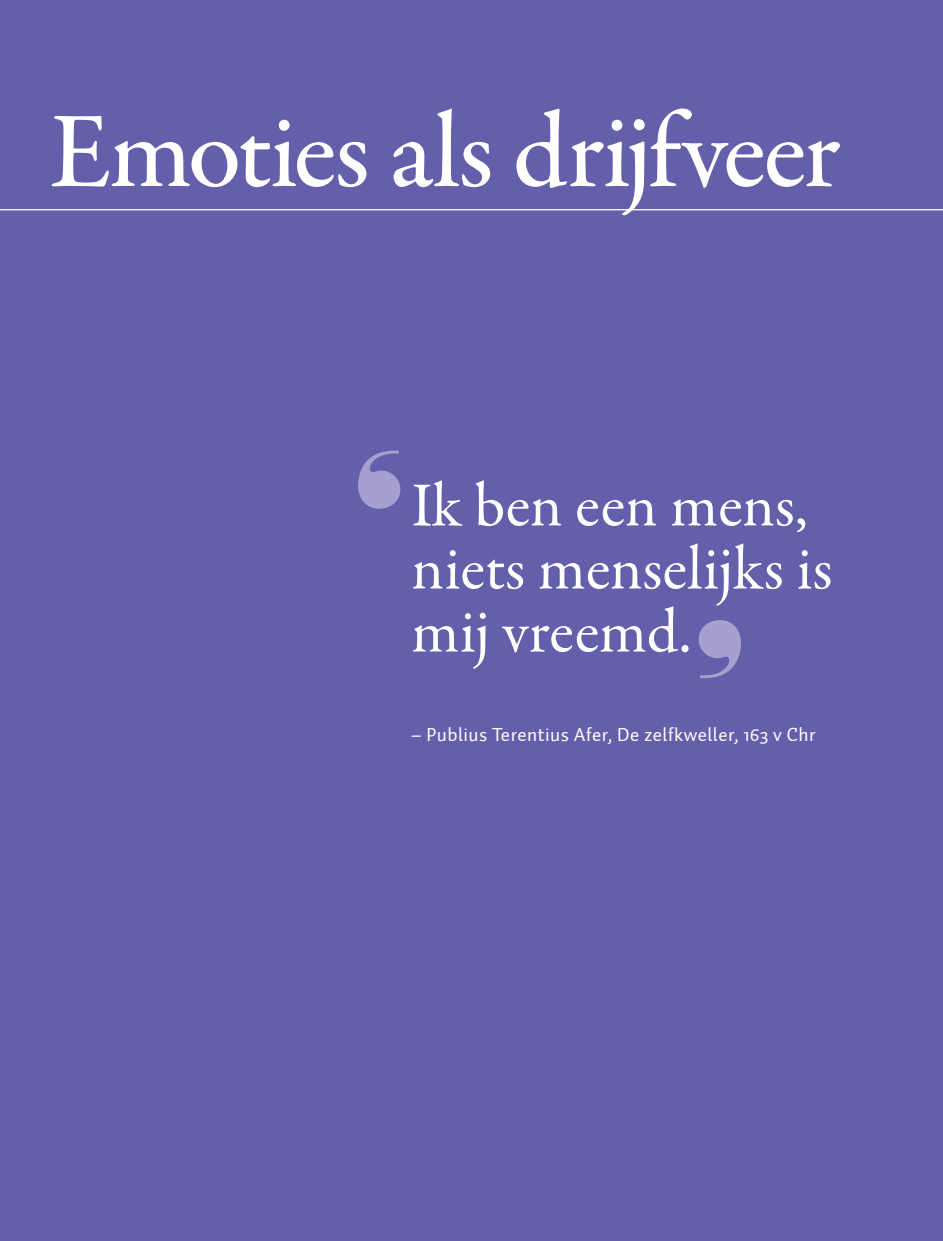
<style>
.page{position:relative;width:943px;height:1241px;background:#fff}
.page>*{position:absolute;margin:0;border:0;box-sizing:border-box;transform-origin:0 0}
.t1{font:500 108.5px "Garamond Premr Pro";letter-spacing:-.025em;color:#fff}
.t2{font:63px/63px "Garamond Premr Pro";color:#fff}
.t3{font:19.25px "Auto 1";letter-spacing:.025em;color:#fff}
</style>
<div class="page">
<div style="left:0;top:0;width:943px;height:1240px;background:#645faa"></div>
<hr style="left:0;top:209px;width:943px;height:1px;background:#fff">
<h1 class="t1" style="left:50px;top:86px;width:792px">Emoties als drijfveer</h1>
<h2 class="t2" style="left:411px;top:475px;width:423px">Ik ben een mens, niets menselijks is mij vreemd.</h2>
<p class="t3" style="left:411px;top:722px;width:406px">– Publius Terentius Afer, De zelfkweller, 163 v Chr</p>
</div>
